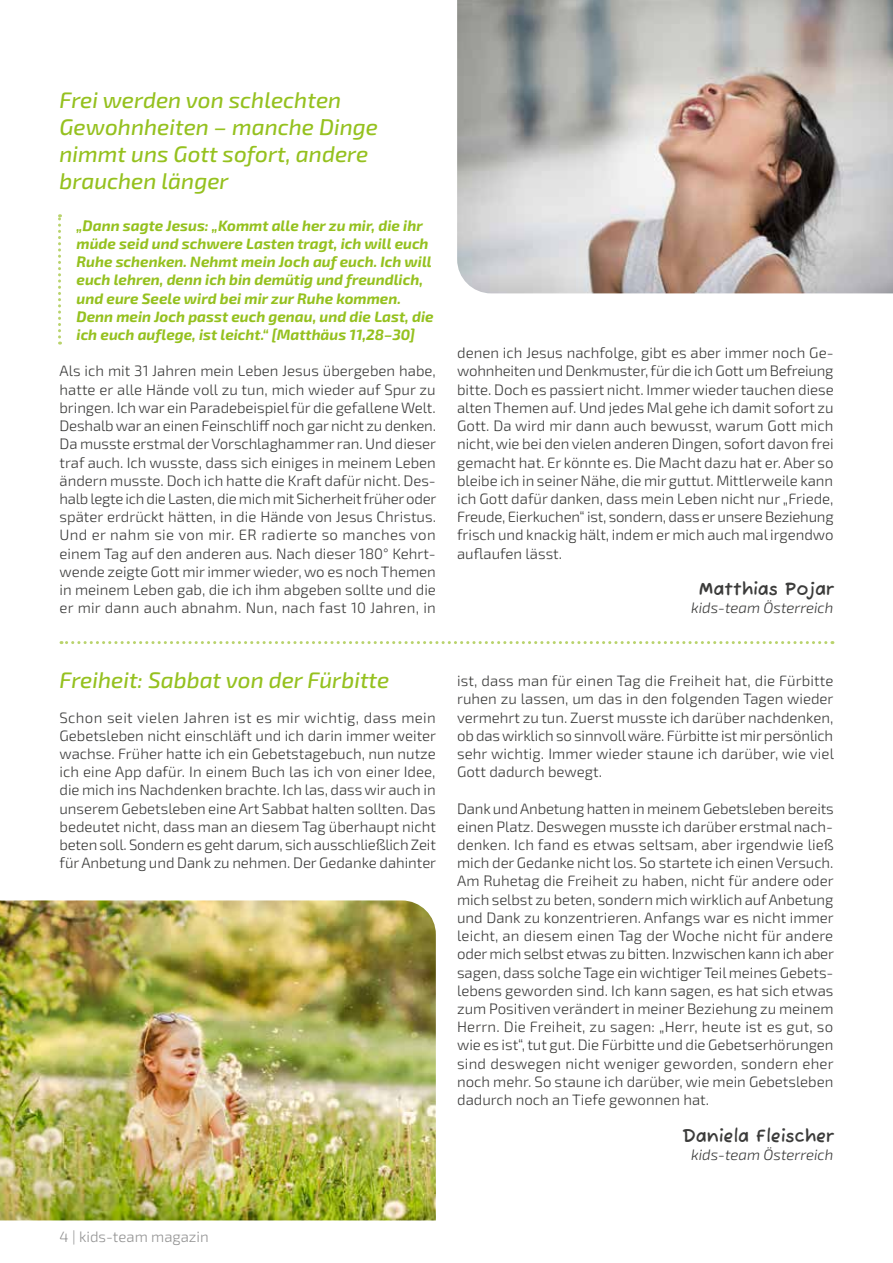
<style>
.page{position:relative;width:893px;height:1263px;background:#fff}
.page>*{position:absolute;margin:0;border:0;box-sizing:border-box;transform-origin:0 0}
.t1{font:italic 500 22.5px/27px "Exo 2";color:#95c11f}
.t2{font:700 18px "Fuzzy Bubbles";color:#3c3c3b}
.t3{font:300 15px/18.1px "Exo 2";color:#3c3c3b;text-align:justify}
.t4{font:italic 700 15px/18.1px "Exo 2";color:#95c11f}
.t5{font:italic 300 15px "Exo 2";color:#3c3c3b}
.t6{font:300 15px "Exo 2";color:#949494}
</style>
<div class="page">
<svg style="left:61px;top:641px;width:765px;height:3px"></svg>
<svg style="left:58px;top:214px;width:3px;height:131px"></svg>
<img style="left:457px;top:0;width:436px;height:293px">
<img style="left:0;top:900px;width:436px;height:320px">
<h1 class="t1" style="left:60px;top:85px;width:320px">Frei werden von schlechten<br>Gewohnheiten – manche Dinge nimmt uns Gott sofort, andere brauchen länger</h1>
<p class="t4" style="left:77px;top:216px;width:359px">„Dann sagte Jesus: „Kommt alle her zu mir, die ihr müde seid und schwere Lasten tragt, ich will euch Ruhe schenken. Nehmt mein Joch auf euch. Ich will euch lehren, denn ich bin demütig und freundlich, und eure Seele wird bei mir zur Ruhe kommen.<br>Denn mein Joch passt euch genau, und die Last, die ich euch auflege, ist leicht.“ [Matthäus 11,28–30]</p>
<p class="t3" style="left:60px;top:362px;width:378px">Als ich mit 31 Jahren mein Leben Jesus übergeben habe, hatte er alle Hände voll zu tun, mich wieder auf Spur zu bringen. Ich war ein Paradebeispiel für die gefallene Welt.<br>Deshalb war an einen Feinschliff noch gar nicht zu denken.<br>Da musste erstmal der Vorschlaghammer ran. Und dieser traf auch. Ich wusste, dass sich einiges in meinem Leben ändern musste. Doch ich hatte die Kraft dafür nicht. Des&shy;halb legte ich die Lasten, die mich mit Sicherheit früher oder später erdrückt hätten, in die Hände von Jesus Christus.<br>Und er nahm sie von mir. ER radierte so manches von einem Tag auf den anderen aus. Nach dieser 180° Kehrt&shy;wende zeigte Gott mir immer wieder, wo es noch Themen in meinem Leben gab, die ich ihm abgeben sollte und die er mir dann auch abnahm. Nun, nach fast 10 Jahren, in</p>
<p class="t3" style="left:457px;top:343px;width:378px">denen ich Jesus nachfolge, gibt es aber immer noch Ge&shy;wohnheiten und Denkmuster, für die ich Gott um Befreiung bitte. Doch es passiert nicht. Immer wieder tauchen diese alten Themen auf. Und jedes Mal gehe ich damit sofort zu Gott. Da wird mir dann auch bewusst, warum Gott mich nicht, wie bei den vielen anderen Dingen, sofort davon frei gemacht hat. Er könnte es. Die Macht dazu hat er. Aber so bleibe ich in seiner Nähe, die mir guttut. Mittlerweile kann ich Gott dafür danken, dass mein Leben nicht nur „Friede, Freude, Eierkuchen“ ist, sondern, dass er unsere Beziehung frisch und knackig hält, indem er mich auch mal irgendwo auflaufen lässt.</p>
<p class="t2" style="left:699px;top:573px;width:136px">Matthias Pojar</p>
<p class="t5" style="left:691px;top:597px;width:144px">kids-team Österreich</p>
<h1 class="t1" style="left:60px;top:666px;width:331px">Freiheit: Sabbat von der Fürbitte</h1>
<p class="t3" style="left:60px;top:708px;width:378px">Schon seit vielen Jahren ist es mir wichtig, dass mein Gebetsleben nicht einschläft und ich darin immer weiter wachse. Früher hatte ich ein Gebetstagebuch, nun nutze ich eine App dafür. In einem Buch las ich von einer Idee, die mich ins Nachdenken brachte. Ich las, dass wir auch in unserem Gebetsleben eine Art Sabbat halten sollten. Das bedeutet nicht, dass man an diesem Tag überhaupt nicht beten soll. Sondern es geht darum, sich ausschließlich Zeit für Anbetung und Dank zu nehmen. Der Gedanke dahinter</p>
<p class="t3" style="left:457px;top:671px;width:378px">ist, dass man für einen Tag die Freiheit hat, die Fürbitte ruhen zu lassen, um das in den folgenden Tagen wieder vermehrt zu tun. Zuerst musste ich darüber nachdenken, ob das wirklich so sinnvoll wäre. Fürbitte ist mir persönlich sehr wichtig. Immer wieder staune ich darüber, wie viel Gott dadurch bewegt.</p>
<p class="t3" style="left:457px;top:799px;width:378px">Dank und Anbetung hatten in meinem Gebetsleben bereits einen Platz. Deswegen musste ich darüber erstmal nach&shy;denken. Ich fand es etwas seltsam, aber irgendwie ließ mich der Gedanke nicht los. So startete ich einen Versuch.<br>Am Ruhetag die Freiheit zu haben, nicht für andere oder mich selbst zu beten, sondern mich wirklich auf Anbetung und Dank zu konzentrieren. Anfangs war es nicht immer leicht, an diesem einen Tag der Woche nicht für andere oder mich selbst etwas zu bitten. Inzwischen kann ich aber sagen, dass solche Tage ein wichtiger Teil meines Gebets&shy;lebens geworden sind. Ich kann sagen, es hat sich etwas zum Positiven verändert in meiner Beziehung zu meinem Herrn. Die Freiheit, zu sagen: „Herr, heute ist es gut, so wie es ist“, tut gut. Die Fürbitte und die Gebetserhörungen sind deswegen nicht weniger geworden, sondern eher noch mehr. So staune ich darüber, wie mein Gebetsleben dadurch noch an Tiefe gewonnen hat.</p>
<p class="t2" style="left:682px;top:1120px;width:153px">Daniela Fleischer</p>
<p class="t5" style="left:691px;top:1144px;width:144px">kids-team Österreich</p>
<p class="t6" style="left:60px;top:1226px;width:151px">4 | kids-team magazin</p>
</div>
